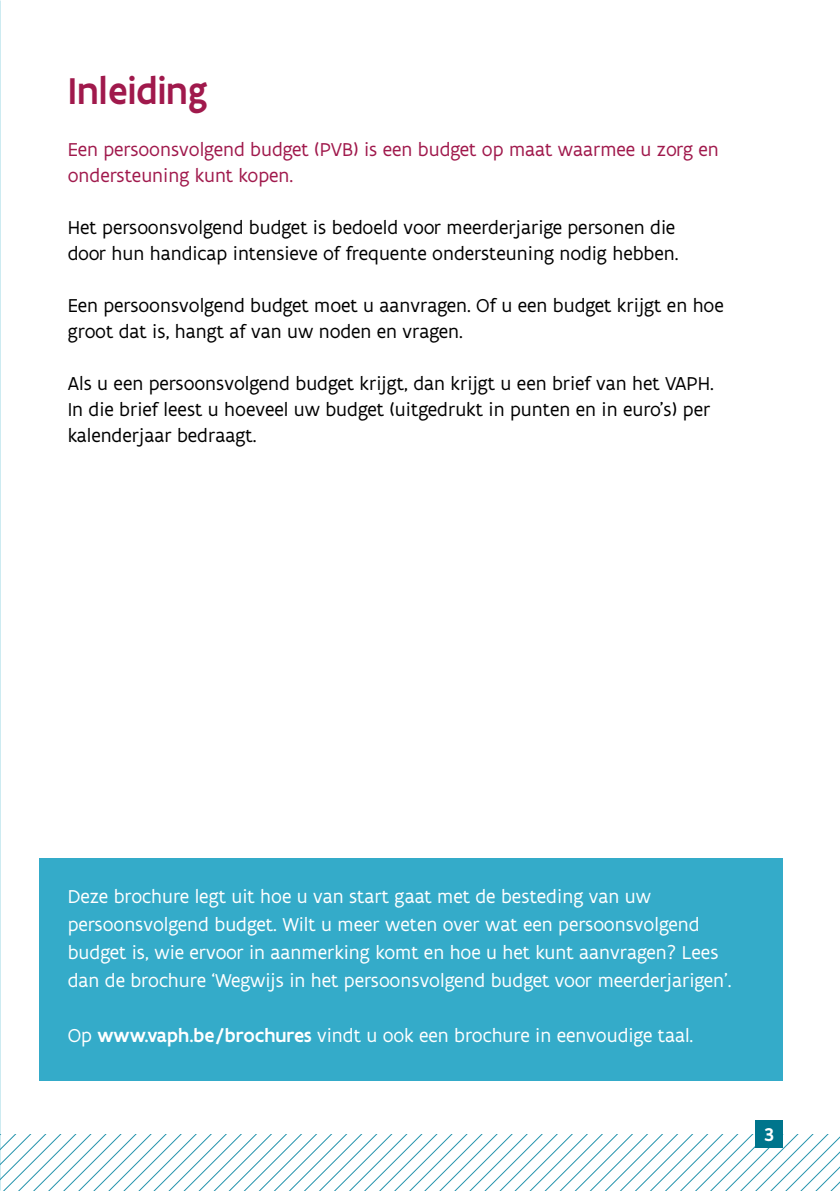
<style>
.page{position:relative;width:840px;height:1191px;background:#fff}
.page>*{position:absolute;margin:0;border:0;box-sizing:border-box;transform-origin:0 0}
.t1{font:500 40px "Flanders Art Sans";color:#a0194c}
.t2{font:20px/26px "Flanders Art Sans";color:#000}
.kadertekst_wit{font:20px/28px "Flanders Art Sans";color:#fff}
.t3{font:20px/26px "Flanders Art Sans";color:#a0194c}
.t4{font:500 19.8px "Flanders Art Sans";color:#fff}
.s1{font-weight:500}
</style>
<div class="page">
<div style="left:39px;top:858px;width:743px;height:222px;background:#34abc9"></div>
<svg style="left:0;top:1134px;width:839px;height:57px"></svg>
<div style="left:755px;top:1120px;width:27px;height:28px;background:#00758c"></div>
<h1 class="t1" style="left:68px;top:66px;width:142px">Inleiding</h1>
<p class="t3" style="left:68px;top:136px;width:652px">Een persoonsvolgend budget (PVB) is een budget op maat waarmee u zorg en ondersteuning kunt kopen.</p>
<p class="t2" style="left:68px;top:214px;width:612px">Het persoonsvolgend budget is bedoeld voor meerderjarige personen die door hun handicap intensieve of frequente ondersteuning nodig hebben.</p>
<p class="t2" style="left:68px;top:292px;width:657px">Een persoonsvolgend budget moet u aanvragen. Of u een budget krijgt en hoe groot dat is, hangt af van uw noden en vragen.</p>
<p class="t2" style="left:68px;top:370px;width:647px">Als u een persoonsvolgend budget krijgt, dan krijgt u een brief van het VAPH.<br>In die brief leest u hoeveel uw budget (uitgedrukt in punten en in euro’s) per kalenderjaar bedraagt.</p>
<p class="kadertekst_wit" style="left:68px;top:882px;width:665px">Deze brochure legt uit hoe u van start gaat met de besteding van uw persoonsvolgend budget. Wilt u meer weten over wat een persoonsvolgend budget is, wie ervoor in aanmerking komt en hoe u het kunt aanvragen? Lees dan de brochure ‘Wegwijs in het persoonsvolgend budget voor meerderjarigen’.</p>
<p class="kadertekst_wit" style="left:68px;top:1021px;width:627px">Op <span class="s1">www.vaph.be/brochures</span> vindt u ook een brochure in eenvoudige taal.</p>
<p class="t4" style="left:764px;top:1121px;width:11px">3</p>
</div>
